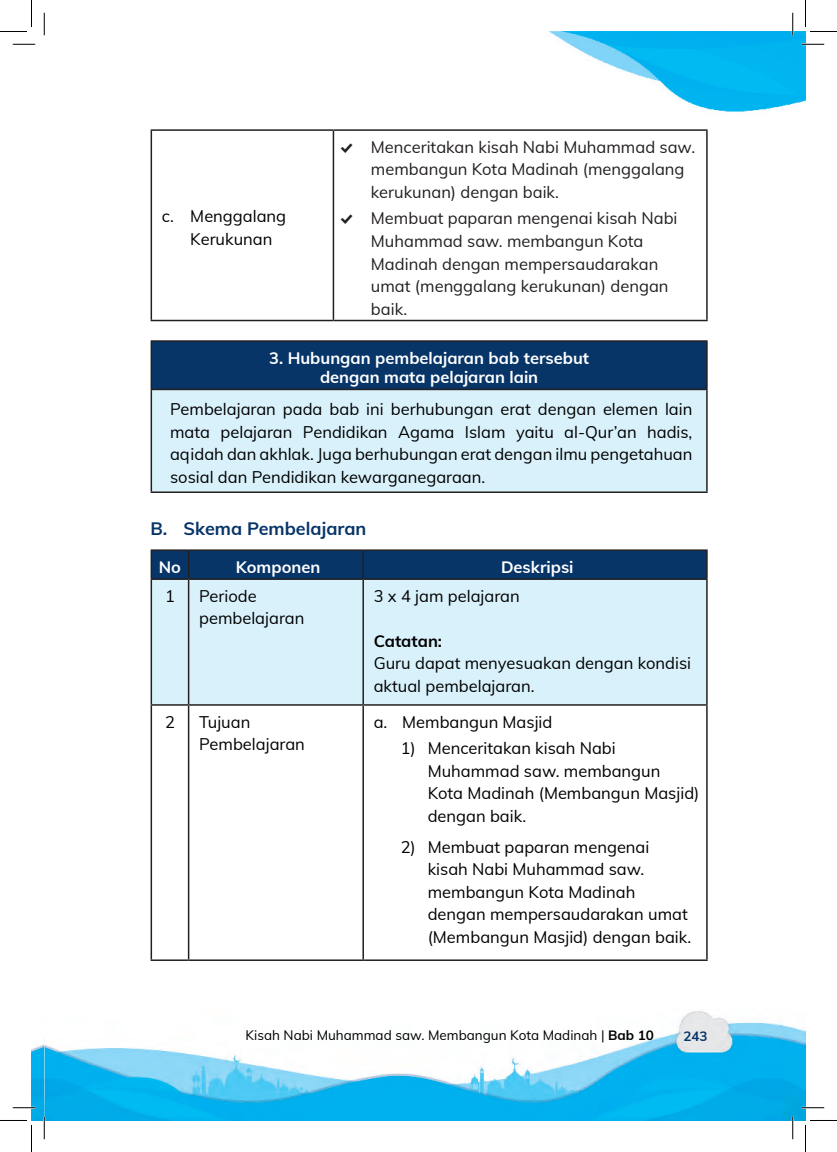
<style>
.page{position:relative;width:837px;height:1152px;background:#fff}
.page>*{position:absolute;margin:0;border:0;box-sizing:border-box;transform-origin:0 0}
.t1{font:700 18px "Mulish";color:#073568}
.t2{font:16.5px/22.5px "Mulish";color:#000}
.t3{font:16.5px/22.5px "Mulish";color:#231f20}
.t4{font:700 16.5px/19.8px "Mulish";color:#fff;text-align:center}
.t5{font:700 16.5px "Mulish";color:#000}
.t6{font:13.5px "Mulish";color:#000}
.t7{font:700 13.5px "Mulish";color:#073568}
.s1{font-family:"Modern Pictograms"}
.s2{font-weight:700}
</style>
<div class="page">
<img style="left:549px;top:32px;width:256px;height:82px">
<img style="left:32px;top:1011px;width:773px;height:109px">
<svg style="left:152px;top:131px;width:554px;height:189px"></svg>
<hr style="left:151px;top:129px;width:182px;height:2px;background:#231f20">
<hr style="left:151px;top:131px;width:1px;height:189px;background:#231f20">
<hr style="left:333px;top:129px;width:375px;height:2px;background:#231f20">
<hr style="left:333px;top:131px;width:1px;height:189px;background:#231f20">
<hr style="left:706px;top:131px;width:2px;height:189px;background:#231f20">
<hr style="left:151px;top:320px;width:182px;height:1px;background:#231f20">
<hr style="left:333px;top:320px;width:375px;height:1px;background:#231f20">
<div style="left:151px;top:341px;width:556px;height:48px;background:#073568"></div>
<div style="left:151px;top:389px;width:556px;height:103px;background:#d9f1fb"></div>
<hr style="left:151px;top:340px;width:557px;height:2px;background:#231f20">
<hr style="left:151px;top:342px;width:1px;height:47px;background:#231f20">
<hr style="left:706px;top:342px;width:2px;height:47px;background:#231f20">
<hr style="left:151px;top:389px;width:557px;height:1px;background:#231f20">
<hr style="left:151px;top:390px;width:1px;height:101px;background:#231f20">
<hr style="left:706px;top:390px;width:2px;height:101px;background:#231f20">
<hr style="left:151px;top:491px;width:557px;height:2px;background:#231f20">
<div style="left:152px;top:580px;width:554px;height:124px;background:#d9f1fb"></div>
<hr style="left:151px;top:549px;width:38px;height:2px;background:#231f20">
<hr style="left:189px;top:549px;width:174px;height:2px;background:#231f20">
<div style="left:151px;top:550px;width:555px;height:28px;background:#073568"></div>
<hr style="left:363px;top:549px;width:345px;height:2px;background:#231f20">
<hr style="left:362px;top:551px;width:2px;height:27px;background:#231f20">
<hr style="left:706px;top:551px;width:2px;height:27px;background:#231f20">
<hr style="left:151px;top:578px;width:38px;height:2px;background:#231f20">
<hr style="left:151px;top:580px;width:1px;height:124px;background:#231f20">
<hr style="left:189px;top:578px;width:174px;height:2px;background:#231f20">
<hr style="left:188px;top:580px;width:1px;height:124px;background:#231f20">
<hr style="left:363px;top:578px;width:345px;height:2px;background:#231f20">
<hr style="left:362px;top:580px;width:2px;height:124px;background:#231f20">
<hr style="left:706px;top:580px;width:2px;height:124px;background:#231f20">
<hr style="left:151px;top:704px;width:38px;height:1px;background:#231f20">
<hr style="left:151px;top:705px;width:1px;height:254px;background:#231f20">
<hr style="left:189px;top:704px;width:174px;height:1px;background:#231f20">
<hr style="left:188px;top:705px;width:1px;height:254px;background:#231f20">
<hr style="left:363px;top:704px;width:345px;height:1px;background:#231f20">
<hr style="left:362px;top:705px;width:2px;height:254px;background:#231f20">
<hr style="left:706px;top:705px;width:2px;height:254px;background:#231f20">
<hr style="left:151px;top:959px;width:38px;height:2px;background:#231f20">
<hr style="left:189px;top:959px;width:174px;height:2px;background:#231f20">
<hr style="left:363px;top:959px;width:345px;height:2px;background:#231f20">
<hr style="left:802px;top:43px;width:22px;height:2px;background:#fff">
<hr style="left:13px;top:1106px;width:22px;height:2px;background:#fff">
<hr style="left:802px;top:1106px;width:22px;height:2px;background:#fff">
<hr style="left:43px;top:1116px;width:2px;height:23px;background:#fff">
<hr style="left:792px;top:13px;width:2px;height:22px;background:#fff">
<hr style="left:792px;top:1116px;width:2px;height:23px;background:#fff">
<svg style="left:13px;top:44px;width:22px;height:1px"></svg>
<svg style="left:802px;top:44px;width:22px;height:1px"></svg>
<svg style="left:13px;top:1107px;width:22px;height:1px"></svg>
<svg style="left:802px;top:1107px;width:22px;height:1px"></svg>
<svg style="left:44px;top:13px;width:1px;height:22px"></svg>
<svg style="left:44px;top:1116px;width:1px;height:23px"></svg>
<svg style="left:792px;top:13px;width:1px;height:22px"></svg>
<svg style="left:792px;top:1116px;width:1px;height:23px"></svg>
<svg style="left:0;top:0;width:32px;height:32px"></svg>
<svg style="left:0;top:1120px;width:32px;height:32px"></svg>
<svg style="left:805px;top:0;width:32px;height:32px"></svg>
<svg style="left:805px;top:1120px;width:32px;height:32px"></svg>
<p class="t3" style="left:371px;top:135px;width:326px;text-indent:-31px"><span class="s1">%</span> Menceritakan kisah Nabi Muhammad saw. membangun Kota Madinah (menggalang kerukunan) dengan baik.</p>
<p class="t3" style="left:371px;top:206px;width:308px;text-indent:-31px"><span class="s1">%</span> Membuat paparan mengenai kisah Nabi<br>Muhammad saw. membangun Kota<br>Madinah dengan mempersaudarakan umat (menggalang kerukunan) dengan baik.</p>
<p class="t4" style="left:269px;top:347px;width:321px">3. Hubungan pembelajaran bab tersebut dengan mata pelajaran lain</p>
<p class="t2" style="left:170px;top:397px;width:524px;text-align:justify">Pembelajaran pada bab ini berhubungan erat dengan elemen lain mata pelajaran Pendidikan Agama Islam yaitu al-Qur’an hadis, aqidah dan akhlak. Juga berhubungan erat dengan ilmu pengetahuan sosial dan Pendidikan kewarganegaraan.</p>
<p class="t1" style="left:151px;top:515px;width:217px">B. Skema Pembelajaran</p>
<p class="t4" style="left:159px;top:556px;width:24px">No</p>
<p class="t4" style="left:236px;top:556px;width:86px">Komponen</p>
<p class="t4" style="left:501px;top:556px;width:74px">Deskripsi</p>
<p class="t2" style="left:165px;top:584px;width:11px">1</p>
<p class="t2" style="left:199px;top:584px;width:107px">Periode pembelajaran</p>
<p class="t2" style="left:374px;top:584px;width:148px">3 x 4 jam pelajaran</p>
<p class="t5" style="left:374px;top:629px;width:70px">Catatan:</p>
<p class="t2" style="left:374px;top:651px;width:319px">Guru dapat menyesuakan dengan kondisi aktual pembelajaran.</p>
<p class="t2" style="left:165px;top:709px;width:11px">2</p>
<p class="t2" style="left:199px;top:709px;width:107px">Tujuan<br>Pembelajaran</p>
<p class="t2" style="left:374px;top:709px;width:180px">a. Membangun Masjid</p>
<p class="t2" style="left:190px;top:204px;width:97px;text-indent:-28px">c. Menggalang<br>Kerukunan</p>
<p class="t2" style="left:428px;top:736px;width:273px;text-indent:-27px">1) Menceritakan kisah Nabi<br>Muhammad saw. membangun<br>Kota Madinah (Membangun Masjid) dengan baik.</p>
<p class="t2" style="left:428px;top:835px;width:265px;text-indent:-27px">2) Membuat paparan mengenai kisah Nabi Muhammad saw. membangun Kota Madinah dengan mempersaudarakan umat (Membangun Masjid) dengan baik.</p>
<p class="t6" style="left:246px;top:1025px;width:410px">Kisah Nabi Muhammad saw. Membangun Kota Madinah | <span class="s2">Bab 10</span></p>
<p class="t7" style="left:683px;top:1026px;width:26px">243</p>
</div>
